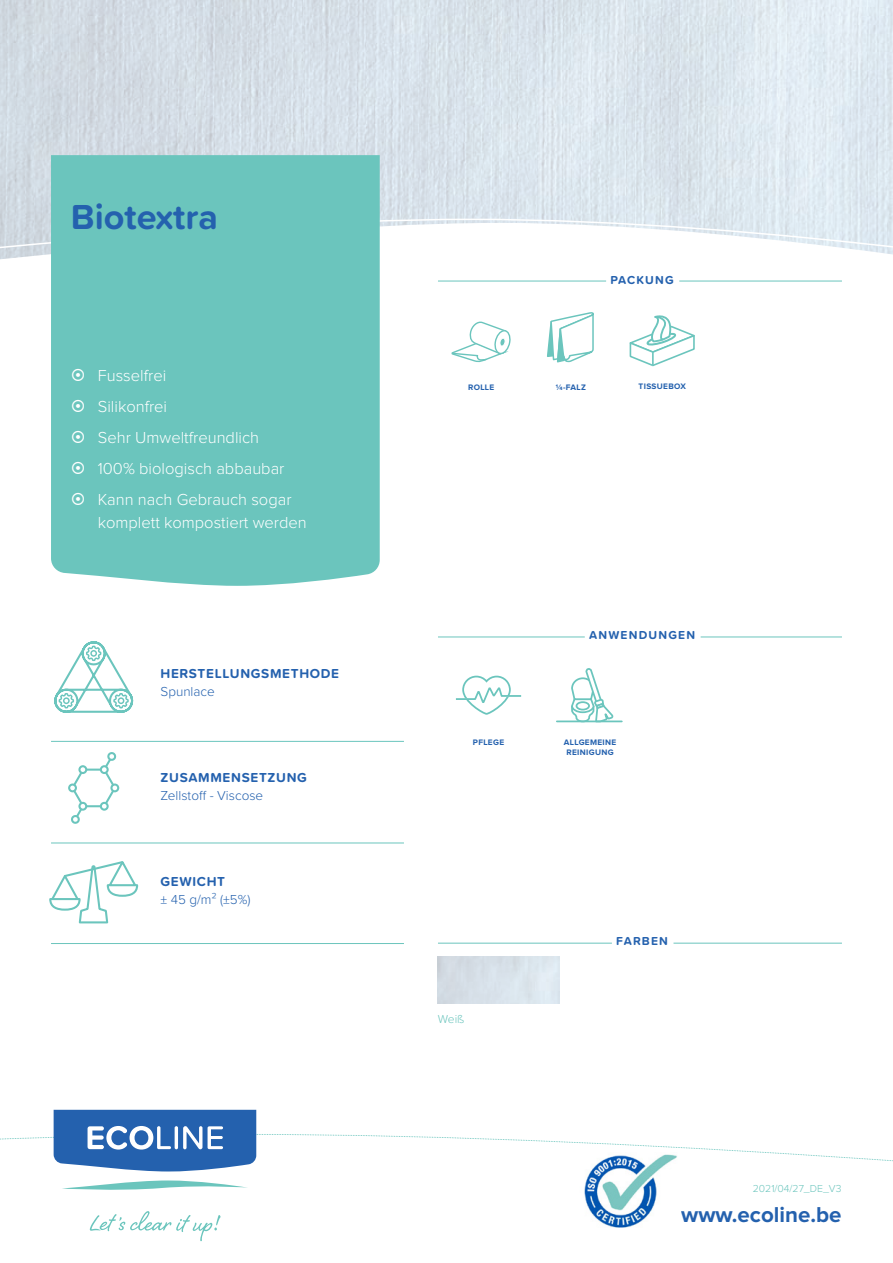
<style>
.page{position:relative;width:893px;height:1263px;background:#fff}
.page>*{position:absolute;margin:0;border:0;box-sizing:border-box;transform-origin:0 0}
.Productnaam_groot{font:700 36px "Proxima Soft";color:#2461ae}
.t1{font:700 22.35px "Proxima Nova";color:#2461ae}
.t2{font:300 16.5px/22.5px "Proxima Nova";color:#fff}
.t3{font:700 13.5px "Proxima Soft";letter-spacing:.05em;color:#2461ae}
.t4{font:300 13.5px "Proxima Soft";color:#2461ae}
.t5{font:300 13.5px "Proxima Nova";color:#2461ae}
.t6{font:700 12px "Proxima Soft";letter-spacing:.1em;color:#2461ae}
.t7{font:300 12px "Proxima Soft";color:#6bc5bd}
.t8{font:300 10.5px "Proxima Nova";color:#6bc5bd}
.Iconen{font:700 8.25px "Proxima Nova";letter-spacing:.04em;color:#2461ae}
.s1{font-family:"Proxima Soft"}
</style>
<div class="page">
<svg style="left:62px;top:1180px;width:185px;height:10px"></svg>
<svg style="left:0;top:1110px;width:893px;height:61px"></svg>
<svg style="left:90px;top:1211px;width:131px;height:30px"></svg>
<img style="left:0;top:0;width:893px;height:259px">
<div style="left:110px;top:783px;width:9px;height:9px;border:2px solid #6bc5bd;border-radius:50%"></div>
<div style="left:68px;top:783px;width:9px;height:9px;border:2px solid #6bc5bd;border-radius:50%"></div>
<svg style="left:69px;top:752px;width:49px;height:72px"></svg>
<div style="left:101px;top:803px;width:7px;height:7px;background:#fff;border-radius:50%"></div>
<div style="left:100px;top:802px;width:9px;height:9px;border:2px solid #6bc5bd;border-radius:50%"></div>
<div style="left:79px;top:766px;width:7px;height:7px;background:#fff;border-radius:50%"></div>
<div style="left:78px;top:765px;width:9px;height:9px;border:2px solid #6bc5bd;border-radius:50%"></div>
<div style="left:79px;top:803px;width:7px;height:7px;background:#fff;border-radius:50%"></div>
<div style="left:78px;top:802px;width:9px;height:9px;border:2px solid #6bc5bd;border-radius:50%"></div>
<svg style="left:49px;top:861px;width:90px;height:63px"></svg>
<svg style="left:456px;top:675px;width:66px;height:40px"></svg>
<svg style="left:54px;top:641px;width:80px;height:72px"></svg>
<svg style="left:570px;top:668px;width:45px;height:55px"></svg>
<hr style="left:557px;top:720px;width:65px;height:2px;background:#6bc5bd">
<svg style="left:0;top:218px;width:893px;height:33px"></svg>
<svg style="left:451px;top:321px;width:60px;height:42px"></svg>
<svg style="left:547px;top:312px;width:47px;height:51px"></svg>
<svg style="left:629px;top:315px;width:66px;height:52px"></svg>
<div style="left:51px;top:155px;width:329px;height:431px;background:#6bc5bd"></div>
<hr style="left:51px;top:741px;width:353px;height:1px;background:#6bc5bd">
<hr style="left:51px;top:843px;width:353px;height:1px;background:#6bc5bd">
<hr style="left:51px;top:943px;width:353px;height:1px;background:#6bc5bd">
<hr style="left:438px;top:943px;width:404px;height:1px;background:#6bc5bd">
<div style="left:612px;top:932px;width:61px;height:20px;background:#fff"></div>
<hr style="left:438px;top:637px;width:404px;height:1px;background:#6bc5bd">
<div style="left:585px;top:626px;width:116px;height:20px;background:#fff"></div>
<hr style="left:438px;top:281px;width:404px;height:1px;background:#6bc5bd">
<div style="left:606px;top:271px;width:73px;height:19px;background:#fff"></div>
<img style="left:579px;top:1152px;width:102px;height:76px">
<svg style="left:72px;top:369px;width:12px;height:12px"></svg>
<svg style="left:72px;top:400px;width:12px;height:12px"></svg>
<svg style="left:72px;top:431px;width:12px;height:12px"></svg>
<svg style="left:72px;top:462px;width:12px;height:12px"></svg>
<svg style="left:72px;top:493px;width:12px;height:12px"></svg>
<p class="Productnaam_groot" style="left:71px;top:190px;width:149px">Biotextra</p>
<p class="t2" style="left:98px;top:365px;width:70px">Fusselfrei</p>
<p class="t2" style="left:98px;top:396px;width:71px">Silikonfrei</p>
<p class="t2" style="left:98px;top:427px;width:163px">Sehr Umweltfreundlich</p>
<p class="t2" style="left:98px;top:458px;width:188px">100% biologisch abbaubar</p>
<p class="t2" style="left:98px;top:489px;width:211px">Kann nach Gebrauch sogar komplett kompostiert werden</p>
<p class="t3" style="left:161px;top:663px;width:180px">HERSTELLUNGSMETHODE</p>
<p class="t4" style="left:161px;top:681px;width:56px">Spunlace</p>
<p class="t3" style="left:161px;top:767px;width:148px">ZUSAMMENSETZUNG</p>
<p class="t4" style="left:161px;top:785px;width:104px">Zellstoff - Viscose</p>
<p class="t3" style="left:161px;top:871px;width:66px">GEWICHT</p>
<p class="t5" style="left:161px;top:893px;width:92px"><span class="s1">± 45</span> g/m² (±5%)</p>
<p class="t6" style="left:610px;top:271px;width:65px">PACKUNG</p>
<p class="Iconen" style="left:468px;top:383px;width:28px">ROLLE</p>
<p class="Iconen" style="left:556px;top:383px;width:32px">¼-FALZ</p>
<p class="Iconen" style="left:639px;top:382px;width:49px">TISSUEBOX</p>
<p class="Iconen" style="left:473px;top:738px;width:33px">PFLEGE</p>
<p class="t6" style="left:589px;top:626px;width:108px">ANWENDUNGEN</p>
<p class="Iconen" style="left:564px;top:738px;width:54px">ALLGEMEINE</p>
<p class="Iconen" style="left:566px;top:748px;width:49px">REINIGUNG</p>
<p class="t7" style="left:438px;top:1010px;width:28px">Weiß</p>
<p class="t6" style="left:616px;top:932px;width:53px">FARBEN</p>
<p class="t8" style="left:753px;top:1183px;width:90px">2021/04/27_DE_V3</p>
<h2 class="t1" style="left:681px;top:1204px;width:162px">www.ecoline.be</h2>
</div>
